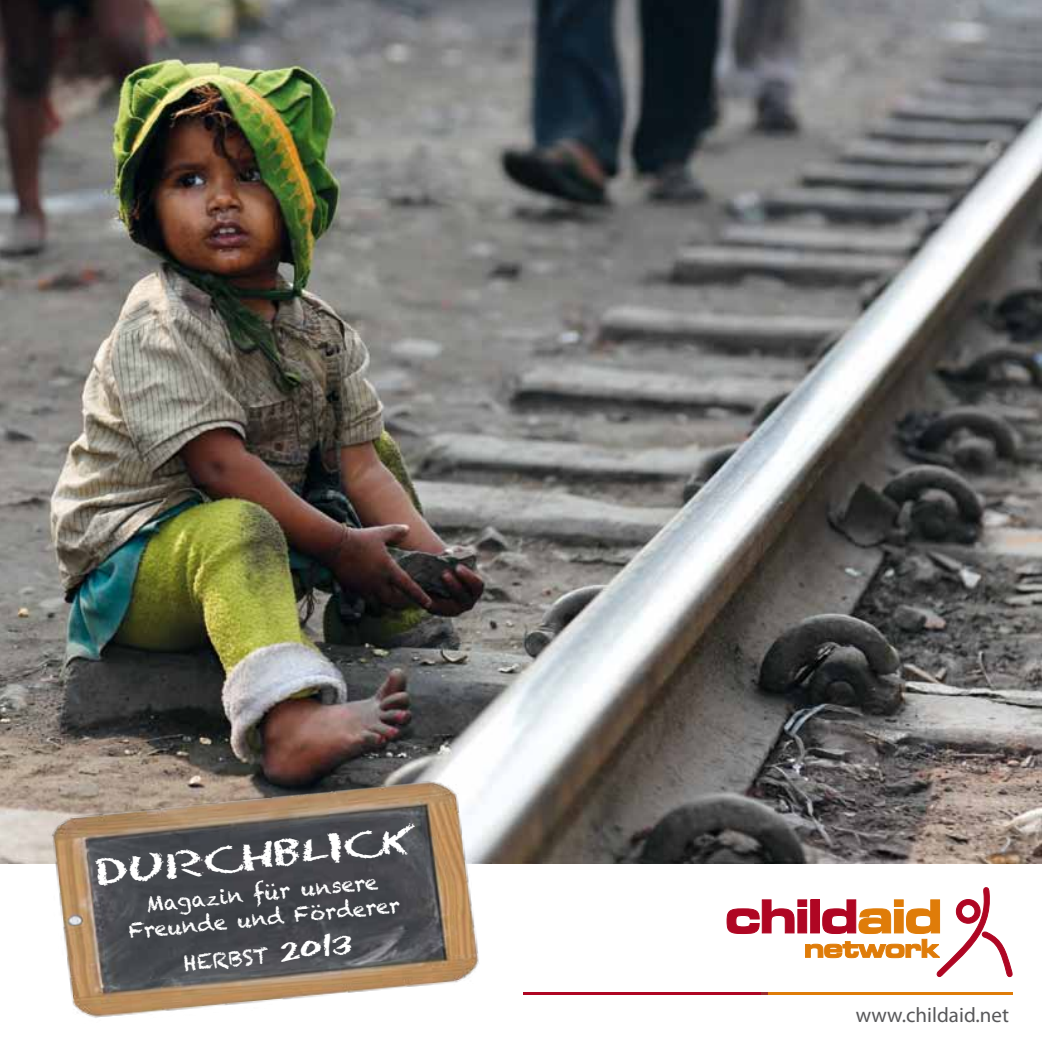
<style>
.page{position:relative;width:1042px;height:1042px;background:#fff}
.page>*{position:absolute;margin:0;border:0;box-sizing:border-box;transform-origin:0 0}
.t1{font:31.5px "Chalk Dust Extended Regular SWFTE";color:#fff}
.t2{font:21px/25.2px "Chalkduster";color:#fff;text-align:center}
.t3{font:21px "Myriad Pro";color:#58585a}
.s1{font-family:"Chalk Dust Extended Regular SWFTE"}
</style>
<div class="page">
<img style="left:0;top:0;width:1042px;height:863px">
<svg style="left:726px;top:887px;width:286px;height:91px"></svg>
<hr style="left:523px;top:992px;width:489px;height:2px;background:#af0623">
<hr style="left:767px;top:992px;width:245px;height:2px;background:#df7c09">
<svg style="left:761px;top:992px;width:6px;height:2px"></svg>
<img style="left:9px;top:774px;width:474px;height:244px">
<h1 class="t1" style="left:93px;top:858px;width:323px;rotate:-6deg">DURCHBLICK</h1>
<p class="t2" style="left:126px;top:893px;width:274px;rotate:-5deg">Magazin für unsere<br>Freunde und Förderer</p>
<p class="t2" style="left:183px;top:951px;width:171px;rotate:-5deg">HERBST <span class="s1">2013</span></p>
<p class="t3" style="left:856px;top:1004px;width:155px">www.childaid.net</p>
</div>
